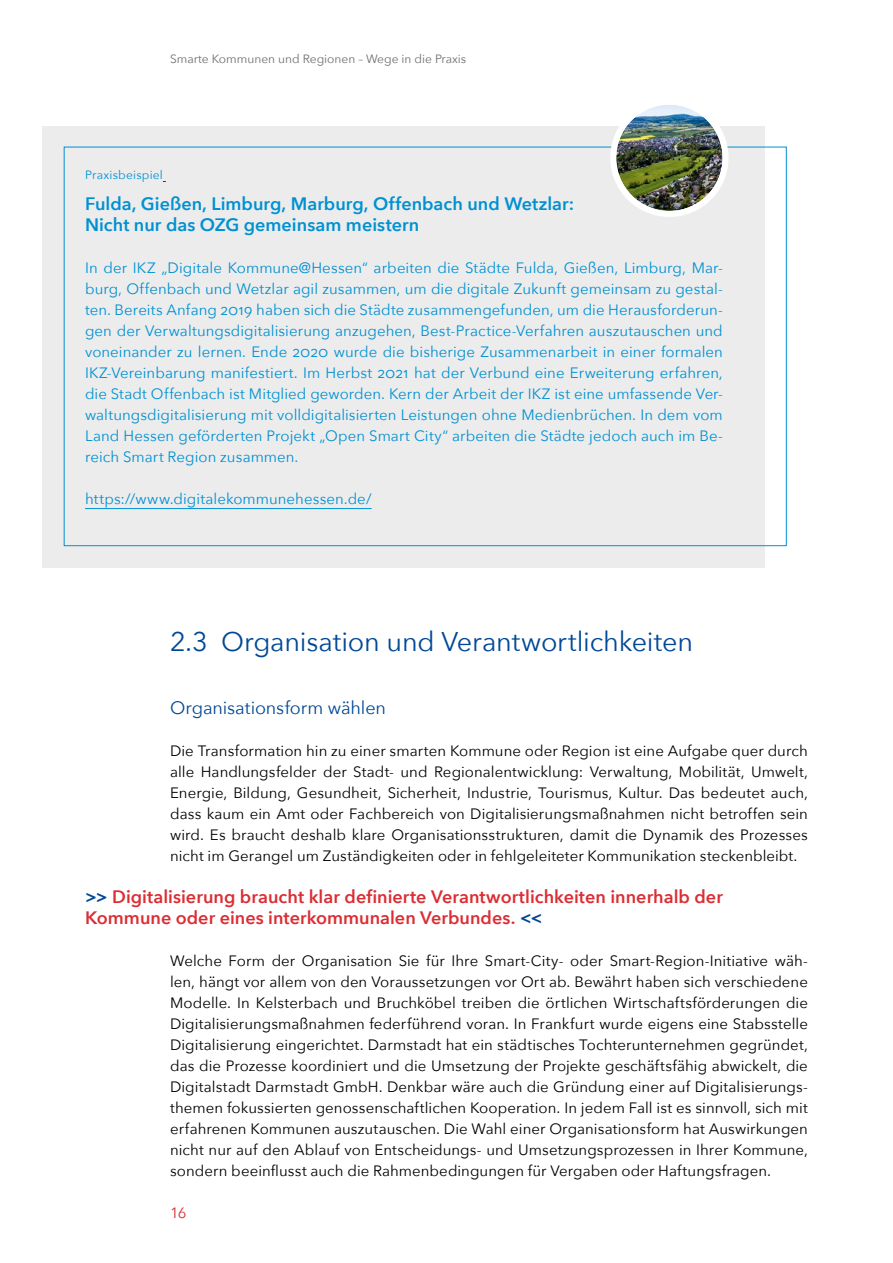
<style>
.page{position:relative;width:893px;height:1263px;background:#fff}
.page>*{position:absolute;margin:0;border:0;box-sizing:border-box;transform-origin:0 0}
.Inhalt_Headline_02{font:27px "Avenir Next";letter-spacing:-.01em;color:#004896}
.t1{font:600 18px/21px "Avenir Next";color:#dc2d33}
.Inhalt_PB_H3{font:600 18px/21px "Avenir Next";color:#0091d1}
.BF_H3_s11{font:18px "Avenir Next";letter-spacing:-.005em;color:#004896}
.Inhalt_Fließtext{font:15px/21px "Avenir Next";letter-spacing:.005em;color:#000;text-align:justify}
.Inhalt_PB_Copy{font:15px/21px "Avenir Next";letter-spacing:.005em;color:#0091d1;text-align:justify}
.Inhalt_PB_Hyperlink{font:15px "Avenir Next";letter-spacing:.005em;color:#0091d1}
.t2{font:15px "Avenir Next";color:#dc2d33}
.t3{font:12px "Avenir Next";color:#6f6f6e}
.Inhalt_PB_H3-2{font:12px "Avenir Next";letter-spacing:.015em;color:#0091d1}
.s1{color:#004896}
</style>
<div class="page">
<div style="left:43px;top:126px;width:722px;height:441px;background:#ececed"></div>
<div style="left:63px;top:146px;width:724px;height:400px;background:#ececed"></div>
<div style="left:613px;top:102px;width:112px;height:112px;background:#fff;border-radius:50%"></div>
<img style="left:616px;top:105px;width:106px;height:106px;border-radius:53px">
<div style="left:610px;top:99px;width:118px;height:118px;border:6px solid #fff;border-radius:50%"></div>
<hr style="left:85px;top:508px;width:287px;height:1px;background:#0091d1">
<p class="t3" style="left:170px;top:49px;width:298px">Smarte Kommunen und Regionen – Wege in die Praxis</p>
<h3 class="Inhalt_PB_H3-2" style="left:85px;top:164px;width:79px">Praxisbeispiel</h3>
<h3 class="Inhalt_PB_H3" style="left:85px;top:193px;width:491px">Fulda, Gießen, Limburg, Marburg, Offenbach und Wetzlar:<br>Nicht nur das OZG gemeinsam meistern</h3>
<p class="Inhalt_PB_Copy" style="left:85px;top:257px;width:639px">In der IKZ „Digitale Kommune@Hessen“ arbeiten die Städte Fulda, Gießen, Limburg, Mar&shy;burg, Offenbach und Wetzlar agil zusammen, um die digitale Zukunft gemeinsam zu gestal&shy;ten. Bereits Anfang 2019 haben sich die Städte zusammengefunden, um die Herausforderun&shy;gen der Verwaltungsdigitalisierung anzugehen, Best-Practice-Verfahren auszutauschen und voneinander zu lernen. Ende 2020 wurde die bisherige Zusammenarbeit in einer formalen IKZ-Vereinbarung manifestiert. Im Herbst 2021 hat der Verbund eine Erweiterung erfahren, die Stadt Offenbach ist Mitglied geworden. Kern der Arbeit der IKZ ist eine umfassende Ver&shy;waltungsdigitalisierung mit volldigitalisierten Leistungen ohne Medienbrüchen. In dem vom Land Hessen geförderten Projekt „Open Smart City“ arbeiten die Städte jedoch auch im Be&shy;reich Smart Region zusammen.</p>
<p class="Inhalt_PB_Hyperlink" style="left:85px;top:486px;width:288px">https://www.digitalekommunehessen.de/</p>
<h2 class="Inhalt_Headline_02" style="left:170px;top:619px;width:524px">2.3 Organisation und Verantwortlichkeiten</h2>
<h3 class="BF_H3_s11" style="left:170px;top:693px;width:217px">Organisationsform wählen</h3>
<p class="Inhalt_Fließtext" style="left:170px;top:740px;width:639px">Die Transformation hin zu einer smarten Kommune oder Region ist eine Aufgabe quer durch alle Handlungsfelder der Stadt- und Regionalentwicklung: Verwaltung, Mobilität, Umwelt, Energie, Bildung, Gesundheit, Sicherheit, Industrie, Tourismus, Kultur. Das bedeutet auch, dass kaum ein Amt oder Fachbereich von Digitalisierungsmaßnahmen nicht betroffen sein wird. Es braucht deshalb klare Organisationsstrukturen, damit die Dynamik des Prozesses nicht im Gerangel um Zuständigkeiten oder in fehlgeleiteter Kommunikation steckenbleibt.</p>
<p class="t1" style="left:85px;top:886px;width:639px"><span class="s1">&gt;&gt;</span> Digitalisierung braucht klar definierte Verantwortlichkeiten innerhalb der<br>Kommune oder eines interkommunalen Verbundes. <span class="s1">&lt;&lt;</span></p>
<p class="Inhalt_Fließtext" style="left:170px;top:950px;width:639px">Welche Form der Organisation Sie für Ihre Smart-City- oder Smart-Region-Initiative wäh&shy;len, hängt vor allem von den Voraussetzungen vor Ort ab. Bewährt haben sich verschiedene Modelle. In Kelsterbach und Bruchköbel treiben die örtlichen Wirtschaftsförderungen die Digitalisierungsmaßnahmen federführend voran. In Frankfurt wurde eigens eine Stabsstelle Digitalisierung eingerichtet. Darmstadt hat ein städtisches Tochterunternehmen gegründet, das die Prozesse koordiniert und die Umsetzung der Projekte geschäftsfähig abwickelt, die Digitalstadt Darmstadt GmbH. Denkbar wäre auch die Gründung einer auf Digitalisierungs&shy;themen fokussierten genossenschaftlichen Kooperation. In jedem Fall ist es sinnvoll, sich mit erfahrenen Kommunen auszutauschen. Die Wahl einer Organisationsform hat Auswirkungen nicht nur auf den Ablauf von Entscheidungs- und Umsetzungsprozessen in Ihrer Kommune, sondern beeinflusst auch die Rahmenbedingungen für Vergaben oder Haftungsfragen.</p>
<p class="t2" style="left:170px;top:1200px;width:18px">16</p>
</div>
